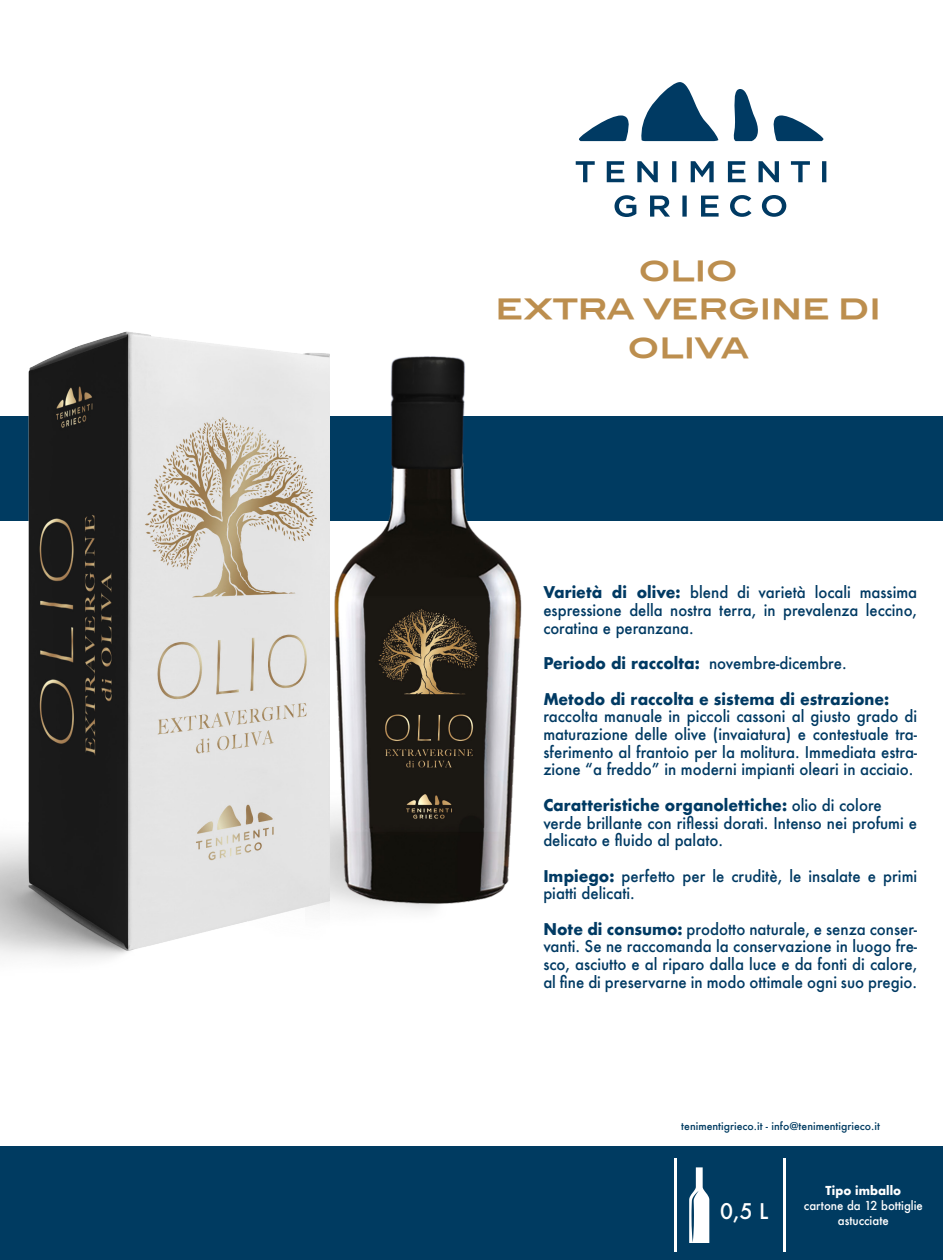
<style>
.page{position:relative;width:943px;height:1260px;background:#fff}
.page>*{position:absolute;margin:0;border:0;box-sizing:border-box;transform-origin:0 0}
.t1{font:28px/38.5px "Blair ITCTT Bold";letter-spacing:-.01em;color:#bc8e4e;text-align:center}
.t2{font:500 21px "Futura";color:#fff}
.t3{font:500 15.75px/17.7px "Futura";color:#003a63;text-align:justify;scale:.95 1}
.t4{font:700 15.75px "Futura";color:#003a63;scale:.95 1}
.t5{font:500 12.08px "Futura";color:#fff;scale:.95 1}
.t6{font:700 12.08px "Futura";color:#fff;scale:.95 1}
.t7{font:500 10.5px "Futura";color:#003b61}
.s1{font-weight:700}
.s2{font-weight:500}
</style>
<div class="page">
<div style="left:0;top:417px;width:943px;height:104px;background:#003b61"></div>
<img style="left:330px;top:356px;width:265px;height:556px">
<img style="left:0;top:331px;width:330px;height:629px">
<div style="left:0;top:1147px;width:943px;height:113px;background:#003b61"></div>
<svg style="left:773px;top:115px;width:50px;height:26px"></svg>
<svg style="left:579px;top:82px;width:179px;height:59px"></svg>
<svg style="left:575px;top:161px;width:20px;height:21px"></svg>
<svg style="left:606px;top:161px;width:51px;height:21px"></svg>
<svg style="left:672px;top:161px;width:4px;height:21px"></svg>
<svg style="left:690px;top:161px;width:24px;height:21px"></svg>
<svg style="left:728px;top:161px;width:18px;height:21px"></svg>
<svg style="left:758px;top:161px;width:21px;height:21px"></svg>
<svg style="left:791px;top:161px;width:19px;height:21px"></svg>
<svg style="left:822px;top:161px;width:4px;height:21px"></svg>
<svg style="left:614px;top:195px;width:73px;height:22px"></svg>
<svg style="left:682px;top:196px;width:4px;height:21px"></svg>
<svg style="left:701px;top:195px;width:18px;height:22px"></svg>
<svg style="left:730px;top:195px;width:21px;height:22px"></svg>
<svg style="left:762px;top:195px;width:24px;height:22px"></svg>
<hr style="left:674px;top:1158px;width:2px;height:94px;background:#fff">
<hr style="left:783px;top:1158px;width:2px;height:94px;background:#fff">
<svg style="left:689px;top:1167px;width:20px;height:76px"></svg>
<p class="t1" style="left:638px;top:251px;width:101px">OLIO</p>
<p class="t1" style="left:495px;top:290px;width:387px">EXTRA VERGINE DI<br>OLIVA</p>
<p class="t3" style="left:543px;top:584px;width:395px"><span class="s1">Varietà di olive:</span> blend di varietà locali massima espressione della nostra terra, in prevalenza leccino, coratina e peranzana.</p>
<p class="t4" style="left:543px;top:652px;width:321px">Periodo di raccolta: <span class="s2">novembre-dicembre.</span></p>
<p class="t4" style="left:543px;top:687px;width:365px">Metodo di raccolta e sistema di estrazione:</p>
<p class="t3" style="left:543px;top:707px;width:395px">raccolta manuale in piccoli cassoni al giusto grado di maturazione delle olive (invaiatura) e contestuale tra&shy;sferimento al frantoio per la molitura. Immediata estra&shy;zione “a freddo” in moderni impianti oleari in acciaio.</p>
<p class="t4" style="left:543px;top:794px;width:358px">Caratteristiche organolettiche: <span class="s2">olio di colore</span></p>
<p class="t3" style="left:543px;top:814px;width:395px">verde brillante con riflessi dorati. Intenso nei profumi e delicato e fluido al palato.</p>
<p class="t3" style="left:543px;top:867px;width:395px"><span class="s1">Impiego:</span> perfetto per le cruditè, le insalate e primi piatti delicati.</p>
<p class="t3" style="left:543px;top:920px;width:395px"><span class="s1">Note di consumo:</span> prodotto naturale, e senza conser&shy;vanti. Se ne raccomanda la conservazione in luogo fre&shy;sco, asciutto e al riparo dalla luce e da fonti di calore, al fine di preservarne in modo ottimale ogni suo pregio.</p>
<p class="t7" style="left:681px;top:1118px;width:200px">tenimentigrieco.it - info@tenimentigrieco.it</p>
<p class="t2" style="left:720px;top:1197px;width:50px">0,5 L</p>
<p class="t6" style="left:825px;top:1182px;width:81px">Tipo imballo</p>
<p class="t5" style="left:803px;top:1197px;width:127px">cartone da 12 bottiglie</p>
<p class="t5" style="left:837px;top:1212px;width:55px">astucciate</p>
</div>
